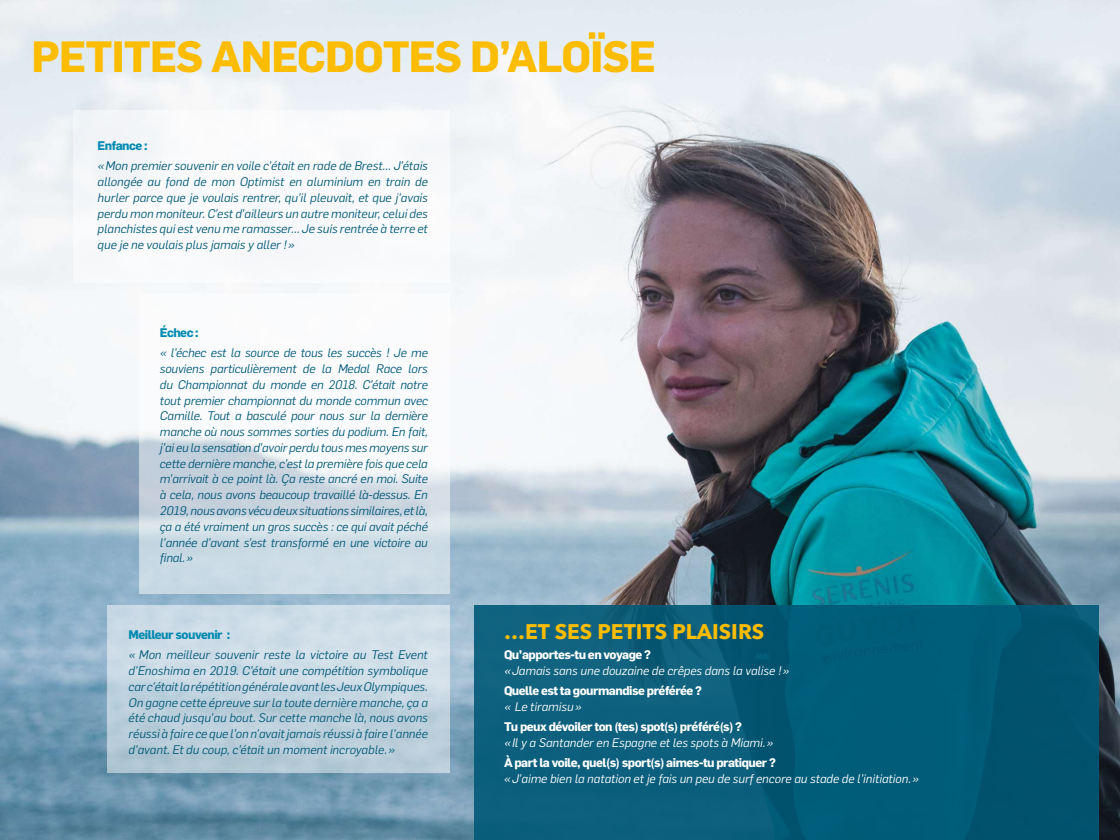
<style>
.page{position:relative;width:1120px;height:840px;background:#fff}
.page>*{position:absolute;margin:0;border:0;box-sizing:border-box;transform-origin:0 0}
.t1{font:700 42.96px "Flama";letter-spacing:-.02em;color:#fcbc00}
.t2{font:700 21px "Avenir Next LT Pro";color:#fcbc00}
.t3{font:italic 12.25px/15.8px "Flama";color:#005977;text-align:justify}
.t4{font:italic 12.25px "Flama";color:#fff}
.t5{font:700 12.25px "Flama";letter-spacing:-.04em;color:#fff}
.t6{font:700 12.25px "Flama";letter-spacing:-.04em;color:#008ab1}
</style>
<div class="page">
<img style="left:1px;top:0;width:1119px;height:840px">
<img style="left:0;top:0;width:1px;height:840px">
<div style="left:74px;top:110px;width:376px;height:172px;background:#f8fafb"></div>
<svg style="left:139px;top:294px;width:311px;height:300px"></svg>
<svg style="left:107px;top:605px;width:343px;height:168px;background:#c3d5e0"></svg>
<div style="left:474px;top:605px;width:625px;height:235px;background:linear-gradient(to right,#0f6380,#005571)"></div>
<h1 class="t1" style="left:32px;top:26px;width:626px">PETITES ANECDOTES D’ALOÏSE</h1>
<p class="t6" style="left:98px;top:137px;width:52px">Enfance :</p>
<p class="t3" style="left:98px;top:157px;width:332px">« Mon premier souvenir en voile c’était en rade de Brest… J’étais allongée au fond de mon Optimist en aluminium en train de hurler parce que je voulais rentrer, qu’il pleuvait, et que j’avais perdu mon moniteur. C’est d’ailleurs un autre moniteur, celui des planchistes qui est venu me ramasser… Je suis rentrée à terre et que je ne voulais plus jamais y aller ! »</p>
<p class="t6" style="left:160px;top:324px;width:40px">Échec :</p>
<p class="t3" style="left:160px;top:345px;width:269px">« l’échec est la source de tous les succès ! Je me souviens particulièrement de la Medal Race lors du Championnat du monde en 2018. C’était notre tout premier championnat du monde commun avec Camille. Tout a basculé pour nous sur la dernière manche où nous sommes sorties du podium. En fait, j’ai eu la sensation d’avoir perdu tous mes moyens sur cette dernière manche, c’est la première fois que cela m’arrivait à ce point là. Ça reste ancré en moi. Suite à cela, nous avons beaucoup travaillé là-dessus. En 2019, nous avons vécu deux situations similaires, et là, ça a été vraiment un gros succès : ce qui avait péché l’année d’avant s’est transformé en une victoire au final. »</p>
<p class="t6" style="left:129px;top:626px;width:103px">Meilleur souvenir :</p>
<p class="t3" style="left:129px;top:647px;width:301px">« Mon meilleur souvenir reste la victoire au Test Event d’Enoshima en 2019. C’était une compétition symbolique car c’était la répétition générale avant les Jeux Olympiques.<br>On gagne cette épreuve sur la toute dernière manche, ça a été chaud jusqu’au bout. Sur cette manche là, nous avons réussi à faire ce que l’on n’avait jamais réussi à faire l’année d’avant. Et du coup, c’était un moment incroyable. »</p>
<h2 class="t2" style="left:504px;top:619px;width:262px">…ET SES PETITS PLAISIRS</h2>
<p class="t5" style="left:504px;top:646px;width:149px">Qu’apportes-tu en voyage ?</p>
<p class="t4" style="left:504px;top:662px;width:287px">« Jamais sans une douzaine de crêpes dans la valise ! »</p>
<p class="t5" style="left:504px;top:682px;width:200px">Quelle est ta gourmandise préférée ?</p>
<p class="t4" style="left:504px;top:698px;width:79px">« Le tiramisu »</p>
<p class="t5" style="left:504px;top:718px;width:240px">Tu peux dévoiler ton (tes) spot(s) préféré(s) ?</p>
<p class="t4" style="left:504px;top:734px;width:271px">« Il y a Santander en Espagne et les spots à Miami. »</p>
<p class="t5" style="left:504px;top:754px;width:273px">À part la voile, quel(s) sport(s) aimes-tu pratiquer ?</p>
<p class="t4" style="left:504px;top:771px;width:417px">« J’aime bien la natation et je fais un peu de surf encore au stade de l’initiation. »</p>
</div>
